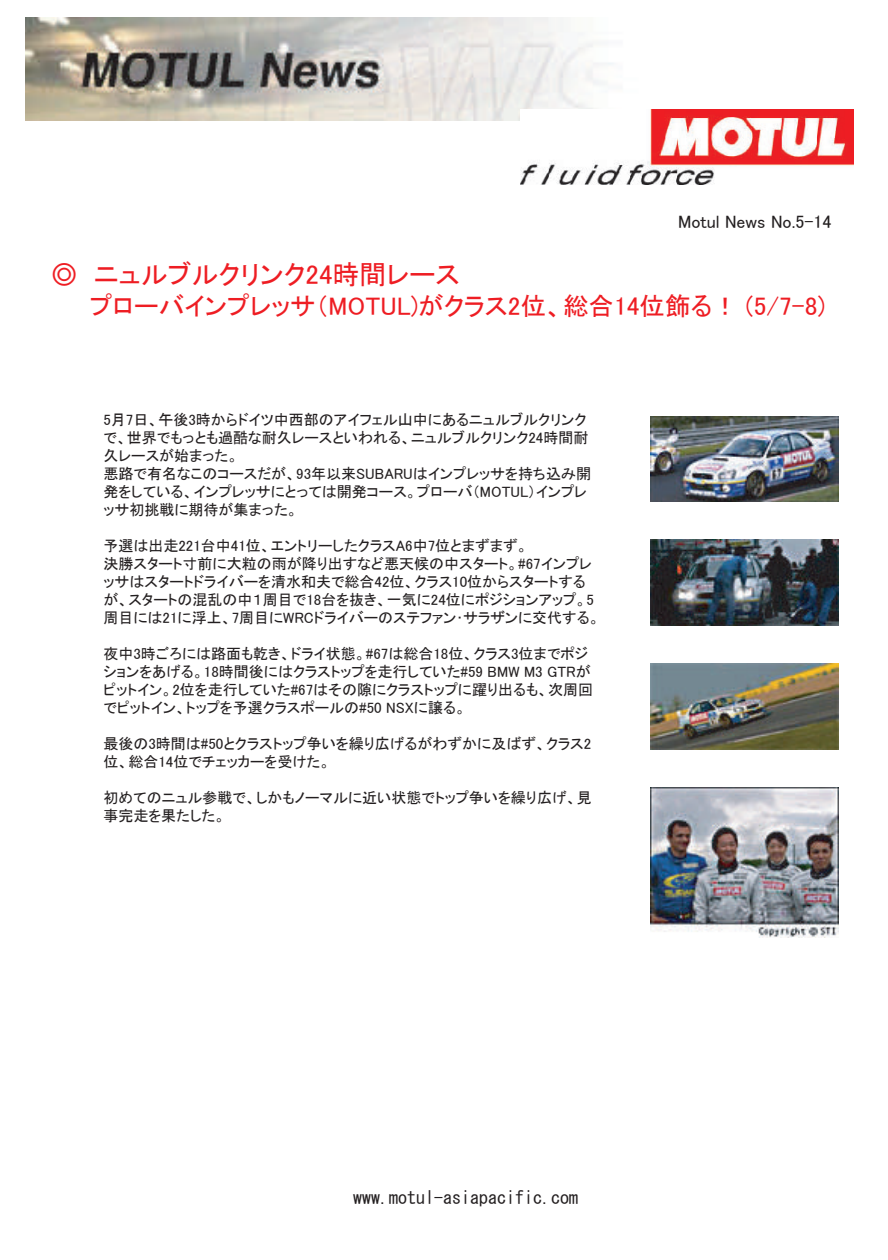
<style>
.page{position:relative;width:888px;height:1260px;background:#fff}
.page>*{position:absolute;margin:0;border:0;box-sizing:border-box;transform-origin:0 0}
.t1{font:27px "MSP Gothic";color:#ee1d23}
.t2{font:25.5px "MSP Gothic";color:#ee1d23}
.t3{font:18px "MS Gothic";color:#231f20}
.t4{font:18px "MSUI Gothic";color:#231f20}
.t5{font:15px/18px "MSP Gothic";color:#231f20}
</style>
<div class="page">
<img style="left:26px;top:18px;width:588px;height:103px">
<img style="left:520px;top:109px;width:333px;height:76px">
<img style="left:651px;top:416px;width:187px;height:86px">
<img style="left:651px;top:540px;width:187px;height:85px">
<img style="left:651px;top:664px;width:187px;height:85px">
<img style="left:651px;top:787px;width:187px;height:150px">
<p class="t4" style="left:678px;top:213px;width:155px">Motul News No.5-14</p>
<h1 class="t1" style="left:51px;top:261px;width:411px">◎ ニュルブルクリンク24時間レース</h1>
<h2 class="t2" style="left:90px;top:293px;width:737px">プローバインプレッサ（MOTUL)がクラス2位、総合14位飾る！ (5/7-8)</h2>
<p class="t5" style="left:103px;top:410px;width:489px">5月7日、午後3時からドイツ中西部のアイフェル山中にあるニュルブルクリンクで、世界でもっとも過酷な耐久レースといわれる、ニュルブルクリンク24時間耐久レースが始まった。<br>悪路で有名なこのコースだが、93年以来SUBARUはインプレッサを持ち込み開発をしている、インプレッサにとっては開発コース。プローバ（MOTUL）インプレッサ初挑戦に期待が集まった。</p>
<p class="t5" style="left:103px;top:536px;width:498px">予選は出走221台中41位、エントリーしたクラスA6中7位とまずまず。<br>決勝スタート寸前に大粒の雨が降り出すなど悪天候の中スタート。#67インプレッサはスタートドライバーを清水和夫で総合42位、クラス10位からスタートするが、スタートの混乱の中１周目で18台を抜き、一気に24位にポジションアップ。5周目には21に浮上、7周目にWRCドライバーのステファン･サラザンに交代する。</p>
<p class="t5" style="left:103px;top:644px;width:491px">夜中3時ごろには路面も乾き、ドライ状態。#67は総合18位、クラス3位までポジションをあげる。18時間後にはクラストップを走行していた#59 BMW M3 GTRがピットイン。2位を走行していた#67はその隙にクラストップに躍り出るも、次周回でピットイン、トップを予選クラスポールの#50 NSXに譲る。</p>
<p class="t5" style="left:103px;top:734px;width:489px">最後の3時間は#50とクラストップ争いを繰り広げるがわずかに及ばず、クラス2位、総合14位でチェッカーを受けた。</p>
<p class="t5" style="left:103px;top:788px;width:490px">初めてのニュル参戦で、しかもノーマルに近い状態でトップ争いを繰り広げ、見事完走を果たした。</p>
<p class="t3" style="left:353px;top:1188px;width:226px">www.motul-asiapacific.com</p>
</div>
